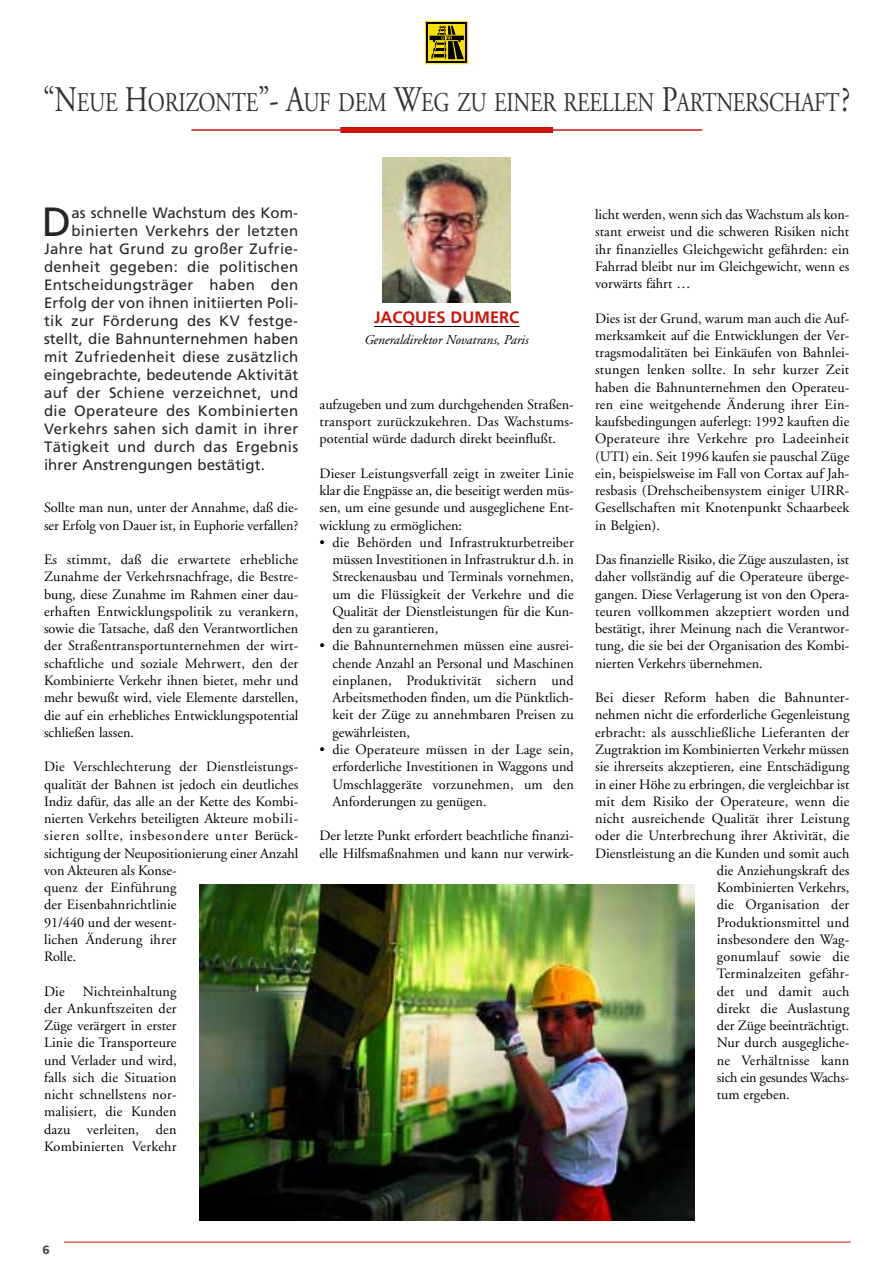
<style>
.page{position:relative;width:893px;height:1262px;background:#fff}
.page>*{position:absolute;margin:0;border:0;box-sizing:border-box;transform-origin:0 0}
.t1{font:40.8px "Frutiger";color:#262626}
.t2{font:27px "Adobe Garamond";letter-spacing:-.015em;color:#333;scale:.8 1}
.t3{font:700 16.5px "Frutiger";color:#cc140b}
.t4{font:15px "Frutiger";letter-spacing:.02em;color:#262626}
.t5{font:14.25px/17.2px "Adobe Garamond";color:#000;text-align:justify}
.t6{font:italic 13.5px "Adobe Garamond";color:#000}
.t7{font:900 12px "Frutiger";color:#4d4d4d}
.s1{font-size:36px}
</style>
<div class="page">
<hr style="left:374px;top:326px;width:145px;height:1px;background:#000">
<img style="left:199px;top:884px;width:495px;height:336px">
<div style="left:340px;top:127px;width:213px;height:6px;background:#cc140b"></div>
<hr style="left:191px;top:129px;width:511px;height:2px;background:#cc140b">
<hr style="left:64px;top:1241px;width:786px;height:1px;background:#cc140b">
<img style="left:383px;top:157px;width:127px;height:145px">
<svg style="left:425px;top:21px;width:42px;height:43px"></svg>
<div style="left:426px;top:22px;width:40px;height:41px;background:linear-gradient(to bottom,#f7e000,#f7e000)"></div>
<svg style="left:428px;top:24px;width:36px;height:37px"></svg>
<svg style="left:429px;top:26px;width:35px;height:33px"></svg>
<h2 class="t2" style="left:43px;top:92px;width:1010px"><span class="s1">“N</span>EUE <span class="s1">H</span>ORIZONTE<span class="s1">”- A</span>UF DEM <span class="s1">W</span>EG ZU EINER REELLEN <span class="s1">P</span>ARTNERSCHAFT<span class="s1">?</span></h2>
<h1 class="t1" style="left:42px;top:206px;width:31px">D</h1>
<p class="t4" style="left:71px;top:207px;width:228px">as schnelle Wachstum des Kom-</p>
<p class="t4" style="left:71px;top:225px;width:228px">binierten Verkehrs der letzten</p>
<p class="t4" style="left:44px;top:243px;width:256px">Jahre hat Grund zu großer Zufrie-</p>
<p class="t4" style="left:44px;top:261px;width:256px">denheit gegeben: die politischen</p>
<p class="t4" style="left:44px;top:279px;width:256px">Entscheidungsträger haben den</p>
<p class="t4" style="left:44px;top:297px;width:256px">Erfolg der von ihnen initiierten Poli-</p>
<p class="t4" style="left:44px;top:315px;width:256px">tik zur Förderung des KV festge-</p>
<p class="t4" style="left:44px;top:333px;width:256px">stellt, die Bahnunternehmen haben</p>
<p class="t4" style="left:44px;top:351px;width:256px">mit Zufriedenheit diese zusätzlich</p>
<p class="t4" style="left:44px;top:369px;width:256px">eingebrachte, bedeutende Aktivität</p>
<p class="t4" style="left:44px;top:387px;width:256px">auf der Schiene verzeichnet, und</p>
<p class="t4" style="left:44px;top:405px;width:256px">die Operateure des Kombinierten</p>
<p class="t4" style="left:44px;top:423px;width:256px">Verkehrs sahen sich damit in ihrer</p>
<p class="t4" style="left:44px;top:441px;width:256px">Tätigkeit und durch das Ergebnis</p>
<p class="t4" style="left:44px;top:459px;width:222px">ihrer Anstrengungen bestätigt.</p>
<p class="t5" style="left:44px;top:500px;width:256px">Sollte man nun, unter der Annahme, daß die&shy;ser Erfolg von Dauer ist, in Euphorie verfallen?</p>
<p class="t5" style="left:44px;top:552px;width:256px">Es stimmt, daß die erwartete erhebliche Zunahme der Verkehrsnachfrage, die Bestre&shy;bung, diese Zunahme im Rahmen einer dau&shy;erhaften Entwicklungspolitik zu verankern, sowie die Tatsache, daß den Verantwortlichen der Straßentransportunternehmen der wirt&shy;schaftliche und soziale Mehrwert, den der Kombinierte Verkehr ihnen bietet, mehr und mehr bewußt wird, viele Elemente darstellen, die auf ein erhebliches Entwicklungspotential schließen lassen.</p>
<p class="t5" style="left:44px;top:759px;width:256px;text-align:left">Die Verschlechterung der Dienstleistungs&shy;qualität der Bahnen ist jedoch ein deutliches Indiz dafür, das alle an der Kette des Kombi&shy;nierten Verkehrs beteiligten Akteure mobili&shy;sieren sollte, insbesondere unter Berück&shy;sichtigung der Neupositionierung einer Anzahl von Akteuren als Konse-<br>quenz der Einführung<br>der Eisenbahnrichtlinie<br>91/440 und der wesent-<br>lichen Änderung ihrer<br>Rolle.</p>
<p class="t5" style="left:44px;top:983px;width:22px">Die</p>
<p class="t5" style="left:44px;top:983px;width:134px;text-indent:39px">Nichteinhaltung der Ankunftszeiten der Züge verärgert in erster Linie die Transporteure und Verlader und wird, falls sich die Situation nicht schnellstens nor&shy;malisiert, die Kunden dazu verleiten, den Kombinierten Verkehr</p>
<p class="t3" style="left:374px;top:311px;width:147px">JACQUES DUMERC</p>
<p class="t6" style="left:364px;top:334px;width:166px">Generaldirektor Novatrans, Paris</p>
<p class="t5" style="left:319px;top:397px;width:256px">aufzugeben und zum durchgehenden Straßen&shy;transport zurückzukehren. Das Wachstums&shy;potential würde dadurch direkt beeinflußt.</p>
<p class="t5" style="left:319px;top:466px;width:256px">Dieser Leistungsverfall zeigt in zweiter Linie klar die Engpässe an, die beseitigt werden müs&shy;sen, um eine gesunde und ausgeglichene Ent&shy;wicklung zu ermöglichen:</p>
<p class="t5" style="left:332px;top:535px;width:243px;text-indent:-13px">• die Behörden und Infrastrukturbetreiber müssen Investitionen in Infrastruktur d.h. in Streckenausbau und Terminals vornehmen, um die Flüssigkeit der Verkehre und die Qualität der Dienstleistungen für die Kun&shy;den zu garantieren,</p>
<p class="t5" style="left:332px;top:638px;width:243px;text-indent:-13px">• die Bahnunternehmen müssen eine ausrei&shy;chende Anzahl an Personal und Maschinen einplanen, Produktivität sichern und Arbeitsmethoden finden, um die Pünktlich&shy;keit der Züge zu annehmbaren Preisen zu gewährleisten,</p>
<p class="t5" style="left:332px;top:742px;width:243px;text-indent:-13px">• die Operateure müssen in der Lage sein, erforderliche Investitionen in Waggons und Umschlaggeräte vorzunehmen, um den Anforderungen zu genügen.</p>
<p class="t5" style="left:319px;top:828px;width:256px">Der letzte Punkt erfordert beachtliche finanzi&shy;elle Hilfsmaßnahmen und kann nur verwirk-</p>
<p class="t5" style="left:595px;top:207px;width:256px">licht werden, wenn sich das Wachstum als kon&shy;stant erweist und die schweren Risiken nicht ihr finanzielles Gleichgewicht gefährden: ein Fahrrad bleibt nur im Gleichgewicht, wenn es vorwärts fährt …</p>
<p class="t5" style="left:595px;top:311px;width:256px">Dies ist der Grund, warum man auch die Auf&shy;merksamkeit auf die Entwicklungen der Ver&shy;tragsmodalitäten bei Einkäufen von Bahnlei&shy;stungen lenken sollte. In sehr kurzer Zeit haben die Bahnunternehmen den Operateu&shy;ren eine weitgehende Änderung ihrer Ein&shy;kaufsbedingungen auferlegt: 1992 kauften die Operateure ihre Verkehre pro Ladeeinheit (UTI) ein. Seit 1996 kaufen sie pauschal Züge ein, beispielsweise im Fall von Cortax auf Jah&shy;resbasis (Drehscheibensystem einiger UIRR-Gesellschaften mit Knotenpunkt Schaarbeek in Belgien).</p>
<p class="t5" style="left:595px;top:552px;width:256px">Das finanzielle Risiko, die Züge auszulasten, ist daher vollständig auf die Operateure überge&shy;gangen. Diese Verlagerung ist von den Opera&shy;teuren vollkommen akzeptiert worden und bestätigt, ihrer Meinung nach die Verantwor&shy;tung, die sie bei der Organisation des Kombi&shy;nierten Verkehrs übernehmen.</p>
<p class="t5" style="left:595px;top:690px;width:256px">Bei dieser Reform haben die Bahnunter-</p>
<p class="t5" style="left:595px;top:707px;width:256px">nehmen nicht die erforderliche Gegenleistung</p>
<p class="t5" style="left:595px;top:725px;width:256px">erbracht: als ausschließliche Lieferanten der</p>
<p class="t5" style="left:595px;top:742px;width:256px">Zugtraktion im Kombinierten Verkehr müssen</p>
<p class="t5" style="left:595px;top:759px;width:256px">sie ihrerseits akzeptieren, eine Entschädigung</p>
<p class="t5" style="left:595px;top:776px;width:256px">in einer Höhe zu erbringen, die vergleichbar ist</p>
<p class="t5" style="left:595px;top:794px;width:256px">mit dem Risiko der Operateure, wenn die</p>
<p class="t5" style="left:595px;top:811px;width:256px">nicht ausreichende Qualität ihrer Leistung</p>
<p class="t5" style="left:595px;top:828px;width:256px">oder die Unterbrechung ihrer Aktivität, die</p>
<p class="t5" style="left:595px;top:845px;width:256px">Dienstleistung an die Kunden und somit auch</p>
<p class="t5" style="left:716px;top:863px;width:134px">die Anziehungskraft des</p>
<p class="t5" style="left:716px;top:880px;width:134px">Kombinierten Verkehrs,</p>
<p class="t5" style="left:716px;top:897px;width:134px">die Organisation der</p>
<p class="t5" style="left:716px;top:914px;width:134px">Produktionsmittel und</p>
<p class="t5" style="left:716px;top:932px;width:134px">insbesondere den Wag-</p>
<p class="t5" style="left:716px;top:949px;width:134px">gonumlauf sowie die</p>
<p class="t5" style="left:716px;top:966px;width:134px">Terminalzeiten gefähr-</p>
<p class="t5" style="left:716px;top:983px;width:134px">det und damit auch</p>
<p class="t5" style="left:716px;top:1001px;width:134px">direkt die Auslastung</p>
<p class="t5" style="left:716px;top:1018px;width:134px">der Züge beeinträchtigt.</p>
<p class="t5" style="left:716px;top:1035px;width:134px">Nur durch ausgegliche-</p>
<p class="t5" style="left:716px;top:1052px;width:134px">ne Verhältnisse kann</p>
<p class="t5" style="left:716px;top:1070px;width:134px">sich ein gesundes Wachs-</p>
<p class="t5" style="left:716px;top:1087px;width:74px">tum ergeben.</p>
<p class="t7" style="left:43px;top:1245px;width:9px">6</p>
</div>
